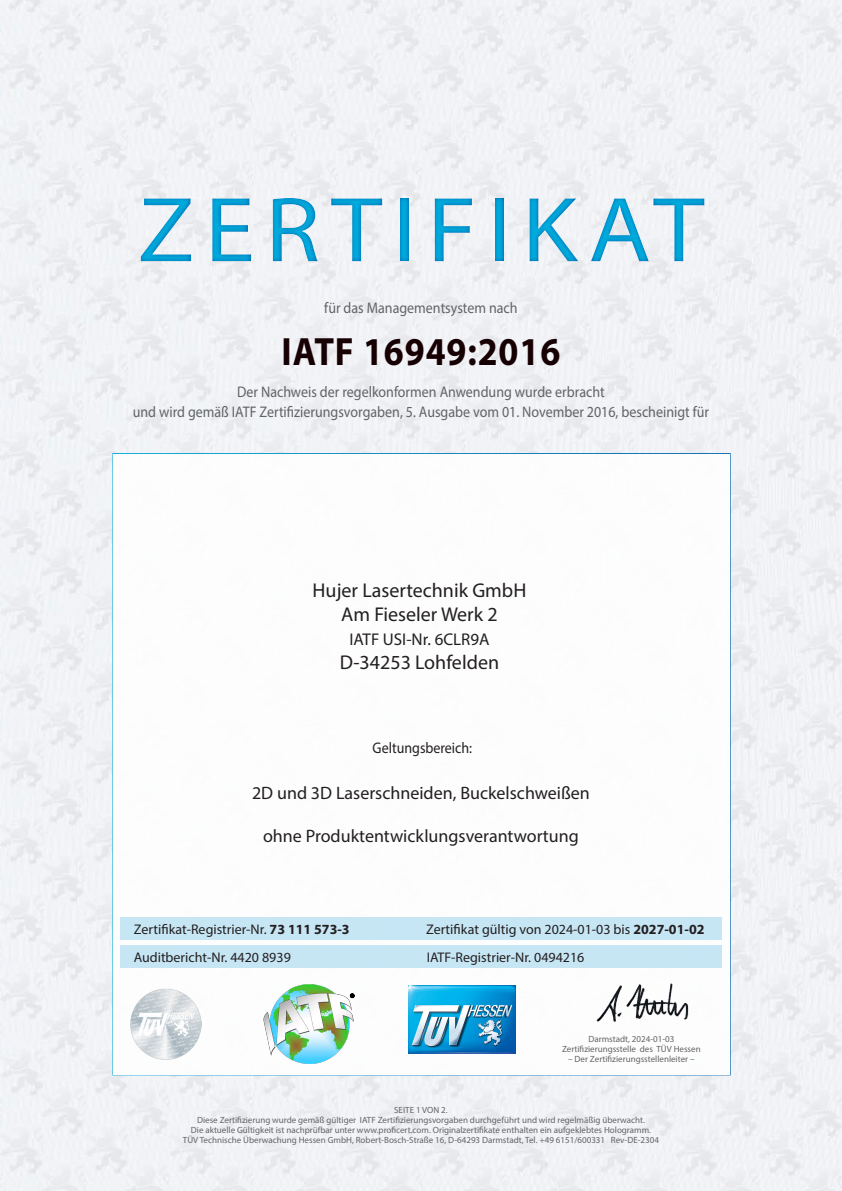
<style>
.page{position:relative;width:842px;height:1191px;background:#fff}
.page>*{position:absolute;margin:0;border:0;box-sizing:border-box;transform-origin:0 0}
.t1{font:93px "Myriad Pro";letter-spacing:.1em;color:#00acdd;scale:1.1 1}
.t2{font:700 39.6px "Myriad Pro";letter-spacing:.025em;color:#170003;scale:.91 1}
.t3{font:20px "Myriad Pro";color:#231f20}
.t4{font:18px "Myriad Pro";color:#231f20}
.t5{font:17px "Myriad Pro";color:#231f20}
.t6{font:15.4px/20px "Myriad Pro";color:#636366;text-align:center;scale:.91 1}
.t7{font:15.4px "Myriad Pro";color:#231f20;scale:.91 1}
.t8{font:14px "Myriad Pro";color:#231f20}
.t9{font:9px/10px "Myriad Pro";color:#636366;text-align:center}
.s1{font-weight:700}
</style>
<div class="page">
<div style="left:112px;top:453px;width:619px;height:622px;background:#fff;border:2px solid #fff"></div>
<div style="left:120px;top:945px;width:602px;height:23px;background:#c1e4f4"></div>
<div style="left:121px;top:917px;width:601px;height:22px;background:#c1e4f4"></div>
<div style="left:749px;top:906px;width:78px;height:54px;background:#f0f1f4"></div>
<div style="left:737px;top:681px;width:95px;height:34px;background:#f0f1f4"></div>
<img style="left:263px;top:984px;width:91px;height:79px">
<img style="left:409px;top:985px;width:106px;height:68px">
<div style="left:0;top:172px;width:842px;height:114px;background:#006bb6;opacity:.75"></div>
<img style="left:130px;top:988px;width:71px;height:71px">
<img style="left:596px;top:983px;width:93px;height:39px">
<svg style="left:350px;top:993px;width:4px;height:4px"></svg>
<h1 class="t1" style="left:138px;top:173px;width:517px">ZERTIFIKAT</h1>
<p class="t6" style="left:324px;top:298px;width:214px">für das Managementsystem nach</p>
<p class="t2" style="left:282px;top:326px;width:308px">IATF 16949:2016</p>
<p class="t6" style="left:133px;top:381px;width:635px">Der Nachweis der regelkonformen Anwendung wurde erbracht<br>und wird gemäß IATF Zertifizierungsvorgaben, 5. Ausgabe vom 01. November 2016, bescheinigt für</p>
<p class="t3" style="left:313px;top:577px;width:215px">Hujer Lasertechnik GmbH</p>
<p class="t3" style="left:341px;top:601px;width:158px">Am Fieseler Werk 2</p>
<p class="t5" style="left:349px;top:628px;width:142px">IATF USI-Nr. 6CLR9A</p>
<p class="t3" style="left:340px;top:649px;width:161px">D-34253 Lohfelden</p>
<p class="t7" style="left:373px;top:738px;width:111px">Geltungsbereich:</p>
<p class="t4" style="left:252px;top:782px;width:339px">2D und 3D Laserschneiden, Buckelschweißen</p>
<p class="t4" style="left:263px;top:825px;width:317px">ohne Produktentwicklungsverantwortung</p>
<p class="t8" style="left:134px;top:921px;width:217px">Zertifikat-Registrier-Nr. <span class="s1">73 111 573-3</span></p>
<p class="t8" style="left:134px;top:949px;width:159px">Auditbericht-Nr. 4420 8939</p>
<p class="t8" style="left:426px;top:921px;width:280px">Zertifikat gültig von 2024-01-03 bis <span class="s1">2027-01-02</span></p>
<p class="t8" style="left:427px;top:949px;width:159px">IATF-Registrier-Nr. 0494216</p>
<p class="t9" style="left:562px;top:1034px;width:140px">Darmstadt, 2024-01-03<br>Zertifizierungsstelle des TÜV Hessen</p>
<p class="t9" style="left:568px;top:1054px;width:128px">– Der Zertifizierungsstellenleiter –</p>
<p class="t9" style="left:394px;top:1105px;width:55px">SEITE 1 VON 2.</p>
<p class="t9" style="left:183px;top:1115px;width:478px">Diese Zertifizierung wurde gemäß gültiger IATF Zertifizierungsvorgaben durchgeführt und wird regelmäßig überwacht.<br>Die aktuelle Gültigkeit ist nachprüfbar unter www.proficert.com. Originalzertifikate enthalten ein aufgeklebtes Hologramm.<br>TÜV Technische Überwachung Hessen GmbH, Robert-Bosch-Straße 16, D-64293 Darmstadt, Tel. +49 6151/600331 Rev-DE-2304</p>
</div>
